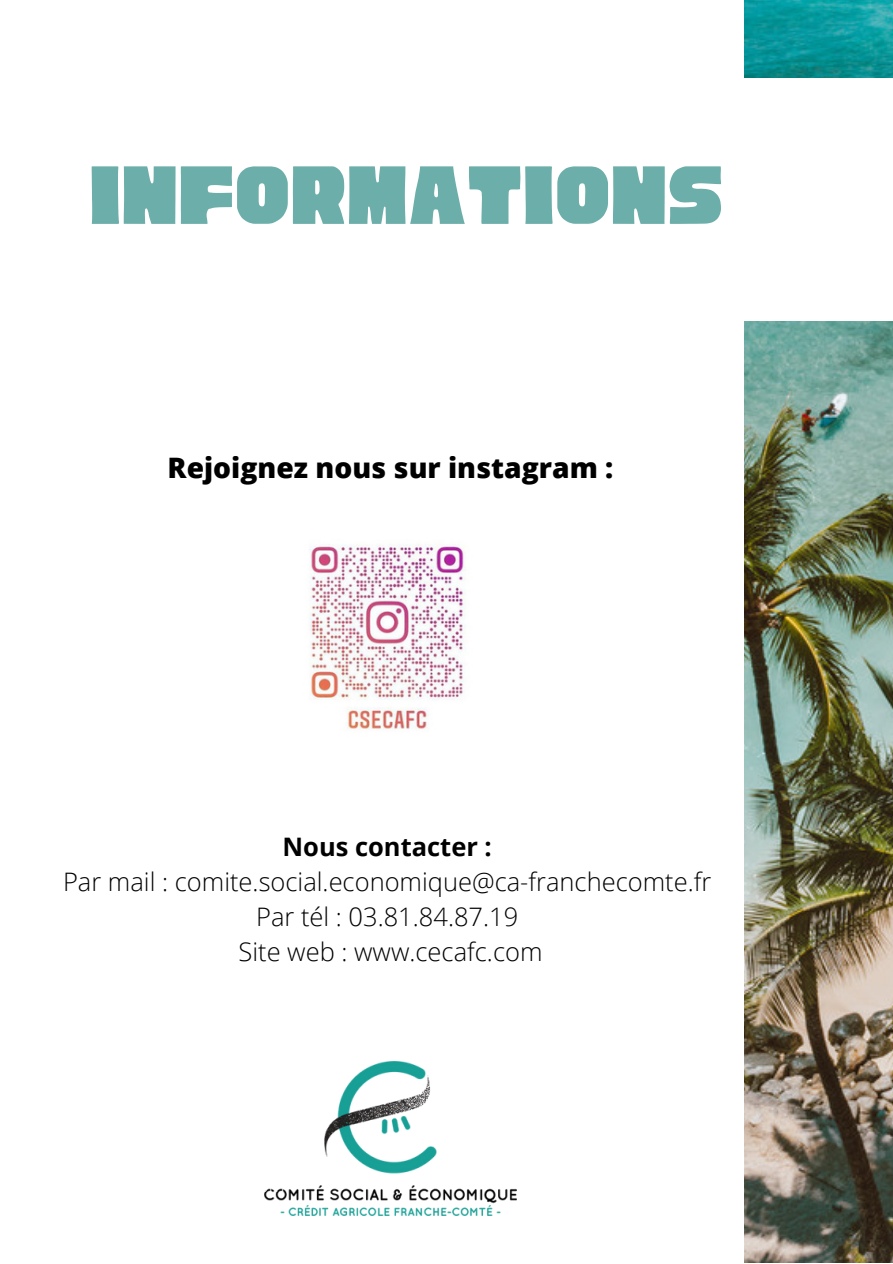
<style>
.page{position:relative;width:893px;height:1264px;background:#fff}
.page>*{position:absolute;margin:0;border:0;box-sizing:border-box;transform-origin:0 0}
.t1{font:91.35px "Cubao Free Regular";color:#6caea9}
.t2{font:800 28.2px "Open Sans";color:#000}
.t3{font:300 25.5px "Open Sans";color:#000}
.t4{font:700 25.5px "Open Sans";color:#000}
</style>
<div class="page">
<img style="left:744px;top:0;width:148px;height:1262px">
<div style="left:0;top:78px;width:892px;height:243px;background:#fff"></div>
<img style="left:309px;top:544px;width:157px;height:186px">
<img style="left:264px;top:1061px;width:252px;height:154px">
<p class="t1" style="left:89px;top:151px;width:635px">INFORMATIONS</p>
<p class="t2" style="left:168px;top:448px;width:447px">Rejoignez nous sur instagram :</p>
<p class="t4" style="left:282px;top:829px;width:211px">Nous contacter :</p>
<p class="t3" style="left:63px;top:864px;width:649px">Par mail : comite.social.economique@ca-franchecomte.fr</p>
<p class="t3" style="left:256px;top:898px;width:264px">Par tél : 03.81.84.87.19</p>
<p class="t3" style="left:238px;top:933px;width:305px">Site web : www.cecafc.com</p>
</div>
